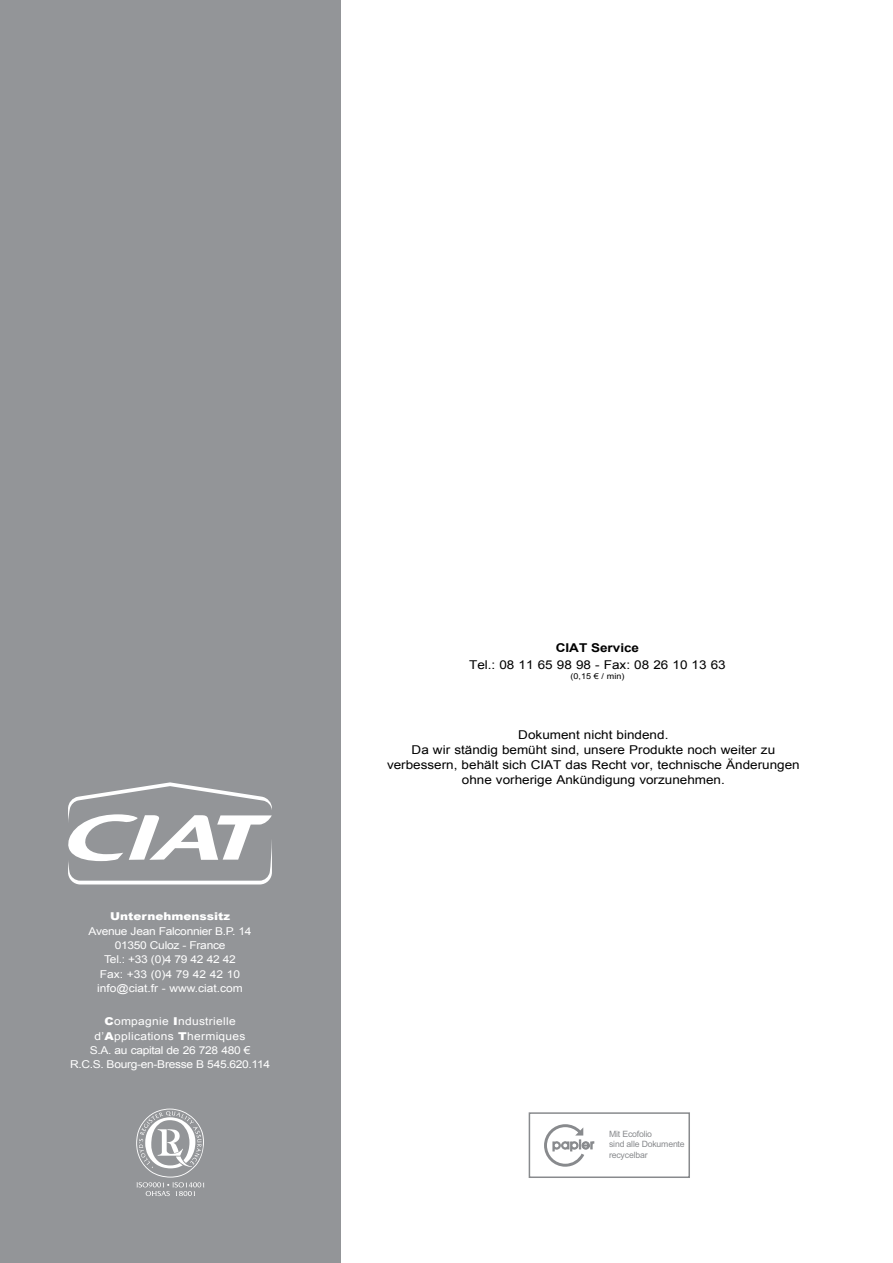
<style>
.page{position:relative;width:893px;height:1263px;background:#fff}
.page>*{position:absolute;margin:0;border:0;box-sizing:border-box;transform-origin:0 0}
.t1{font:12.15px/15px "Arial";color:#000;text-align:center;scale:1.11 1}
.t2{font:700 12.15px "Arial";color:#000;scale:1.11 1}
.t3{font:10.8px/14.4px "Arial";letter-spacing:-.025em;color:#fff;text-align:center;scale:1.11 1}
.t4{font:10.8px/14.2px "Arial";letter-spacing:.025em;color:#fff;text-align:center;scale:1.11 1}
.t5{font:900 10.8px "Arial";color:#fff;scale:1.11 1}
.t6{font:8.7px/10.5px "Arial";letter-spacing:-.02em;color:#888a8d}
.t7{font:8.1px "Arial";color:#000;scale:1.11 1}
.s1{font-weight:900}
</style>
<div class="page">
<div style="left:0;top:0;width:340px;height:1263px;background:#939598"></div>
<svg style="left:68px;top:782px;width:204px;height:102px"></svg>
<svg style="left:136px;top:1108px;width:69px;height:88px"></svg>
<svg style="left:544px;top:1124px;width:50px;height:43px"></svg>
<div style="left:529px;top:1112px;width:161px;height:66px;border:2px solid #888a8d"></div>
<p class="t5" style="left:110px;top:908px;width:110px">Unternehmenssitz</p>
<p class="t3" style="left:89px;top:924px;width:148px">Avenue Jean Falconnier B.P. 14<br>01350 Culoz - France<br>Tel.: +33 (0)4 79 42 42 42<br>Fax: +33 (0)4 79 42 42 10 info@ciat.fr - www.ciat.com</p>
<p class="t4" style="left:70px;top:1014px;width:182px"><span class="s1">C</span>ompagnie <span class="s1">I</span>ndustrielle d’<span class="s1">A</span>pplications <span class="s1">T</span>hermiques<br>S.A. au capital de 26 728 480 €<br>R.C.S. Bourg-en-Bresse B 545.620.114</p>
<p class="t2" style="left:556px;top:640px;width:77px">CIAT Service</p>
<p class="t1" style="left:469px;top:657px;width:233px">Tel.: 08 11 65 98 98 - Fax: 08 26 10 13 63</p>
<p class="t7" style="left:571px;top:671px;width:50px">(0,15 € / min)</p>
<p class="t1" style="left:387px;top:727px;width:373px">Dokument nicht bindend.<br>Da wir ständig bemüht sind, unsere Produkte noch weiter zu verbessern, behält sich CIAT das Recht vor, technische Änderungen ohne vorherige Ankündigung vorzunehmen.</p>
<p class="t6" style="left:609px;top:1128px;width:77px">Mit Ecofolio<br>sind alle Dokumente recycelbar</p>
</div>
